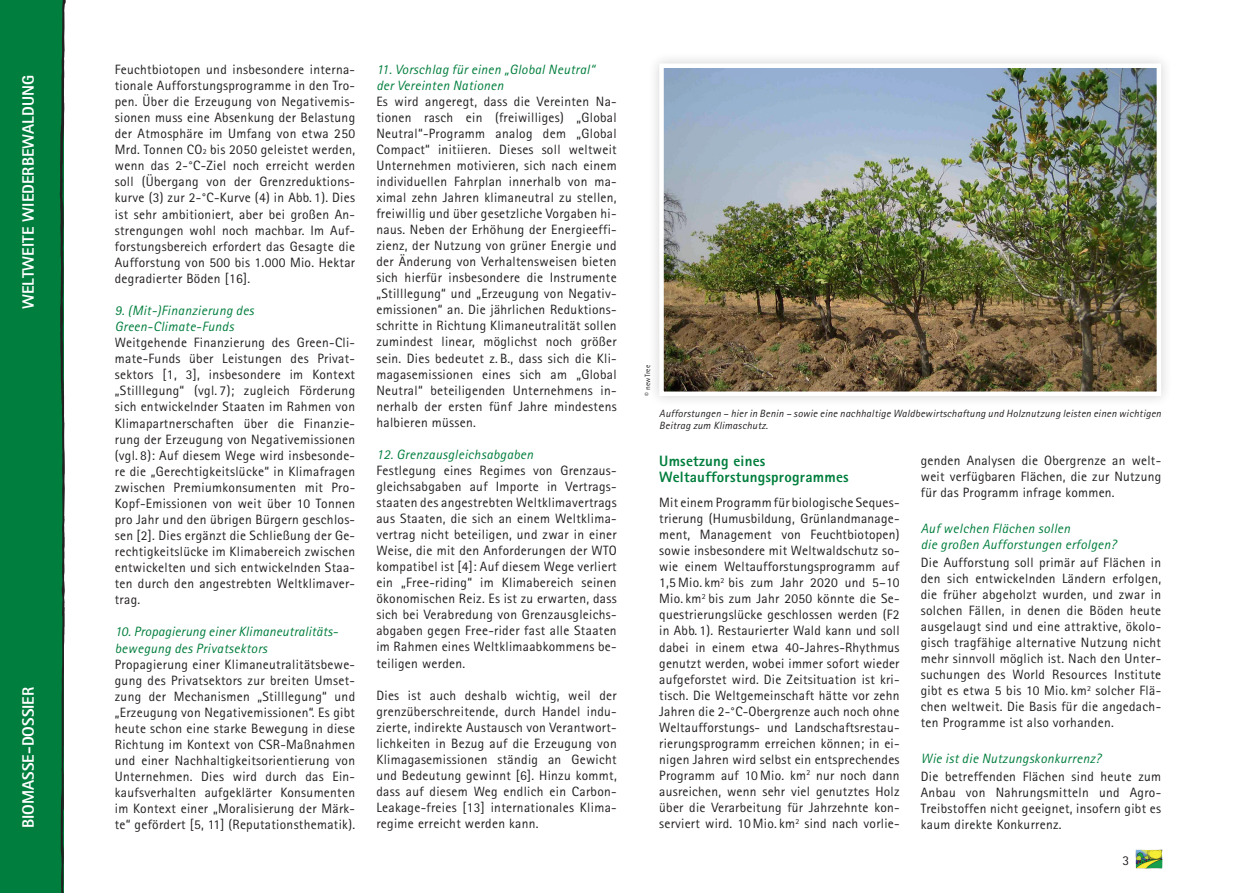
<style>
.page{position:relative;width:1259px;height:893px;background:#fff}
.page>*{position:absolute;margin:0;border:0;box-sizing:border-box;transform-origin:0 0}
.t1{font:800 16.5px "Rotis Sans Serif";color:#fff}
.OeBV_03_zwiti_kleine{font:800 15px/15.8px "Rotis Sans Serif";letter-spacing:.015em;color:#007e3d}
.OeBV_01a_grundschrif{font:13.5px/16px "Rotis Sans Serif";letter-spacing:.02em;color:#231f20;text-align:justify}
.OeBV_01a_grundschrif-2{font:italic 13.5px/16px "Rotis Sans Serif";letter-spacing:.02em;color:#007e3d}
.OeBV_05_bildtexte_u{font:italic 10.5px/12px "Rotis Sans Serif";letter-spacing:.02em;color:#231f20}
.OeBV_05_bildtexte_u-2{font:7.5px "Rotis Sans Serif";letter-spacing:.02em;color:#231f20}
.s1{font-size:7.8px}
</style>
<div class="page">
<svg style="left:1141px;top:850px;width:19px;height:1px"></svg>
<div style="left:647px;top:52px;width:525px;height:356px;background:#231f20;opacity:.2"></div>
<img style="left:664px;top:68px;width:492px;height:323px">
<div style="left:659px;top:63px;width:502px;height:333px;border:4px solid #fff"></div>
<div style="left:0;top:0;width:64px;height:893px;background:#007e3d"></div>
<svg style="left:60px;top:0;width:6px;height:893px"></svg>
<p class="t1" style="left:18px;top:309px;width:235px;rotate:-90deg">WELTWEITE WIEDERBEWALDUNG</p>
<p class="t1" style="left:18px;top:828px;width:143px;rotate:-90deg">BIOMASSE-DOSSIER</p>
<p class="OeBV_01a_grundschrif" style="left:115px;top:61px;width:242px">Feuchtbiotopen und insbesondere interna&shy;tionale Aufforstungsprogramme in den Tro&shy;pen. Über die Erzeugung von Negativemis&shy;sionen muss eine Absenkung der Belastung der Atmosphäre im Umfang von etwa 250<br>Mrd. Tonnen CO<span class="s1">2</span> bis 2050 geleistet werden, wenn das 2-°C-Ziel noch erreicht werden soll (Übergang von der Grenzreduktions&shy;kurve (3) zur 2-°C-Kurve (4) in Abb. 1). Dies ist sehr ambitioniert, aber bei großen An&shy;strengungen wohl noch machbar. Im Auf&shy;forstungsbereich erfordert das Gesagte die Aufforstung von 500 bis 1.000 Mio. Hektar degradierter Böden [16].</p>
<p class="OeBV_01a_grundschrif-2" style="left:115px;top:303px;width:141px">9. (Mit-)Finanzierung des<br>Green-Climate-Funds</p>
<p class="OeBV_01a_grundschrif" style="left:115px;top:335px;width:242px">Weitgehende Finanzierung des Green-Cli&shy;mate-Funds über Leistungen des Privat&shy;sektors [1, 3], insbesondere im Kontext „Stilllegung“ (vgl. 7); zugleich Förderung sich entwickelnder Staaten im Rahmen von Klimapartnerschaften über die Finanzie&shy;rung der Erzeugung von Negativemissionen (vgl. 8): Auf diesem Wege wird insbesonde&shy;re die „Gerechtigkeitslücke“ in Klimafragen zwischen Premiumkonsumenten mit Pro-Kopf-Emissionen von weit über 10 Tonnen pro Jahr und den übrigen Bürgern geschlos&shy;sen [2]. Dies ergänzt die Schließung der Ge&shy;rechtigkeitslücke im Klimabereich zwischen entwickelten und sich entwickelnden Staa&shy;ten durch den angestrebten Weltklimaver&shy;trag.</p>
<p class="OeBV_01a_grundschrif-2" style="left:115px;top:624px;width:225px">10. Propagierung einer Klimaneutralitäts-</p>
<p class="OeBV_01a_grundschrif-2" style="left:115px;top:640px;width:154px">bewegung des Privatsektors</p>
<p class="OeBV_01a_grundschrif" style="left:115px;top:656px;width:242px">Propagierung einer Klimaneutralitätsbewe&shy;gung des Privatsektors zur breiten Umset&shy;zung der Mechanismen „Stilllegung“ und „Erzeugung von Negativemissionen“. Es gibt heute schon eine starke Bewegung in diese Richtung im Kontext von CSR-Maßnahmen und einer Nachhaltigkeitsorientierung von Unternehmen. Dies wird durch das Ein&shy;kaufsverhalten aufgeklärter Konsumenten im Kontext einer „Moralisierung der Märk&shy;te“ gefördert [5, 11] (Reputationsthematik).</p>
<p class="OeBV_01a_grundschrif-2" style="left:376px;top:61px;width:220px">11. Vorschlag für einen „Global Neutral“ der Vereinten Nationen</p>
<p class="OeBV_01a_grundschrif" style="left:376px;top:93px;width:242px">Es wird angeregt, dass die Vereinten Na&shy;tionen rasch ein (freiwilliges) „Global Neutral“-Programm analog dem „Global Compact“ initiieren. Dieses soll weltweit Unternehmen motivieren, sich nach einem individuellen Fahrplan innerhalb von ma&shy;ximal zehn Jahren klimaneutral zu stellen, freiwillig und über gesetzliche Vorgaben hi&shy;naus. Neben der Erhöhung der Energieeffi&shy;zienz, der Nutzung von grüner Energie und der Änderung von Verhaltensweisen bieten sich hierfür insbesondere die Instrumente „Stilllegung“ und „Erzeugung von Negativ&shy;emissionen“ an. Die jährlichen Reduktions&shy;schritte in Richtung Klimaneutralität sollen zumindest linear, möglichst noch größer sein. Dies bedeutet z. B., dass sich die Kli&shy;magasemissionen eines sich am „Global Neutral“ beteiligenden Unternehmens in&shy;nerhalb der ersten fünf Jahre mindestens halbieren müssen.</p>
<p class="OeBV_01a_grundschrif-2" style="left:376px;top:446px;width:158px">12. Grenzausgleichsabgaben</p>
<p class="OeBV_01a_grundschrif" style="left:376px;top:462px;width:242px">Festlegung eines Regimes von Grenzaus&shy;gleichsabgaben auf Importe in Vertrags&shy;staaten des angestrebten Weltklimavertrags aus Staaten, die sich an einem Weltklima&shy;vertrag nicht beteiligen, und zwar in einer Weise, die mit den Anforderungen der WTO kompatibel ist [4]: Auf diesem Wege verliert ein „Free-riding“ im Klimabereich seinen ökonomischen Reiz. Es ist zu erwarten, dass sich bei Verabredung von Grenzausgleichs&shy;abgaben gegen Free-rider fast alle Staaten im Rahmen eines Weltklimaabkommens be&shy;teiligen werden.</p>
<p class="OeBV_01a_grundschrif" style="left:376px;top:687px;width:242px">Dies ist auch deshalb wichtig, weil der grenzüberschreitende, durch Handel indu&shy;zierte, indirekte Austausch von Verantwort&shy;lichkeiten in Bezug auf die Erzeugung von Klimagasemissionen ständig an Gewicht und Bedeutung gewinnt [6]. Hinzu kommt, dass auf diesem Weg endlich ein Carbon-Leakage-freies [13] internationales Klima&shy;regime erreicht werden kann.</p>
<p class="OeBV_05_bildtexte_u-2" style="left:643px;top:396px;width:33px;rotate:-90deg">© newTree</p>
<p class="OeBV_05_bildtexte_u" style="left:659px;top:408px;width:503px">Aufforstungen – hier in Benin – sowie eine nachhaltige Waldbewirtschaftung und Holznutzung leisten einen wichtigen<br>Beitrag zum Klimaschutz.</p>
<p class="OeBV_03_zwiti_kleine" style="left:659px;top:453px;width:191px">Umsetzung eines<br>Weltaufforstungsprogrammes</p>
<p class="OeBV_01a_grundschrif" style="left:659px;top:494px;width:242px">Mit einem Programm für biologische Seques&shy;trierung (Humusbildung, Grünlandmanage&shy;ment, Management von Feuchtbiotopen) sowie insbesondere mit Weltwaldschutz so&shy;wie einem Weltaufforstungsprogramm auf 1,5 Mio. km<sup>2</sup> bis zum Jahr 2020 und 5–10<br>Mio. km<sup>2</sup> bis zum Jahr 2050 könnte die Se&shy;questrierungslücke geschlossen werden (F2 in Abb. 1). Restaurierter Wald kann und soll dabei in einem etwa 40-Jahres-Rhythmus genutzt werden, wobei immer sofort wieder aufgeforstet wird. Die Zeitsituation ist kri&shy;tisch. Die Weltgemeinschaft hätte vor zehn Jahren die 2-°C-Obergrenze auch noch ohne Weltaufforstungs- und Landschaftsrestau&shy;rierungsprogramm erreichen können; in ei&shy;nigen Jahren wird selbst ein entsprechendes Programm auf 10 Mio. km<sup>2</sup> nur noch dann ausreichen, wenn sehr viel genutztes Holz über die Verarbeitung für Jahrzehnte kon&shy;serviert wird. 10 Mio. km<sup>2</sup> sind nach vorlie-</p>
<p class="OeBV_01a_grundschrif" style="left:921px;top:452px;width:242px">genden Analysen die Obergrenze an welt&shy;weit verfügbaren Flächen, die zur Nutzung für das Programm infrage kommen.</p>
<p class="OeBV_01a_grundschrif-2" style="left:921px;top:520px;width:197px">Auf welchen Flächen sollen<br>die großen Aufforstungen erfolgen?</p>
<p class="OeBV_01a_grundschrif" style="left:921px;top:554px;width:242px">Die Aufforstung soll primär auf Flächen in den sich entwickelnden Ländern erfolgen, die früher abgeholzt wurden, und zwar in solchen Fällen, in denen die Böden heute ausgelaugt sind und eine attraktive, ökolo&shy;gisch tragfähige alternative Nutzung nicht mehr sinnvoll möglich ist. Nach den Unter&shy;suchungen des World Resources Institute gibt es etwa 5 bis 10 Mio. km<sup>2</sup> solcher Flä&shy;chen weltweit. Die Basis für die angedach&shy;ten Programme ist also vorhanden.</p>
<p class="OeBV_01a_grundschrif-2" style="left:921px;top:751px;width:182px">Wie ist die Nutzungskonkurrenz?</p>
<p class="OeBV_01a_grundschrif" style="left:921px;top:768px;width:242px">Die betreffenden Flächen sind heute zum Anbau von Nahrungsmitteln und Agro-Treibstoffen nicht geeignet, insofern gibt es kaum direkte Konkurrenz.</p>
<p class="OeBV_01a_grundschrif" style="left:1122px;top:852px;width:8px">3</p>
</div>
